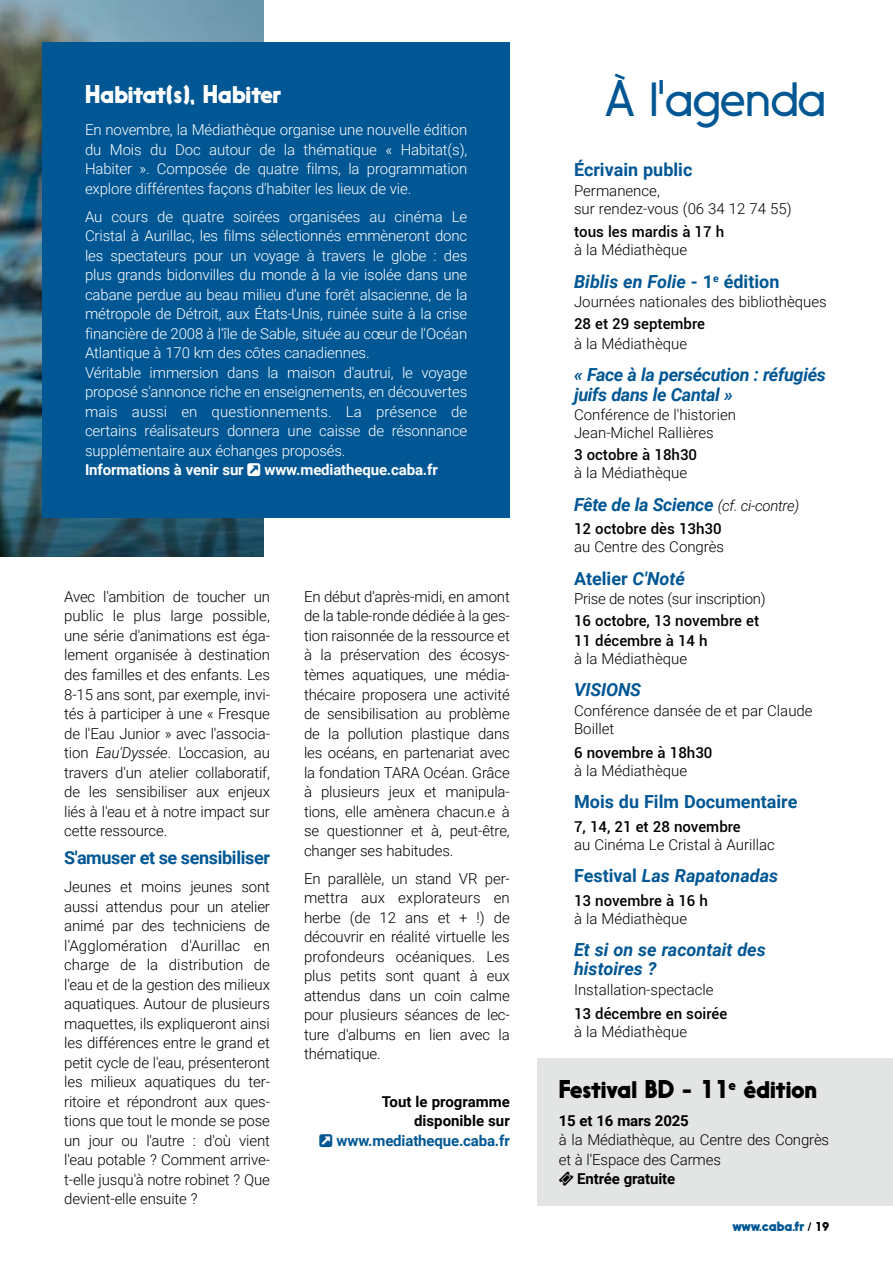
<style>
.page{position:relative;width:893px;height:1263px;background:#fff}
.page>*{position:absolute;margin:0;border:0;box-sizing:border-box;transform-origin:0 0}
.t1{font:300 48px "Nanami";letter-spacing:-.01em;color:#005794}
.t2{font:900 24px "Nanami";color:#000}
.t3{font:900 24px "Nanami";letter-spacing:-.005em;color:#fff}
.t4{font:italic 700 18px/19.5px "Roboto";letter-spacing:-.015em;color:#005794}
.t5{font:700 18px "Roboto";color:#005794}
.t6{font:700 18px "Roboto";letter-spacing:-.02em;color:#005794}
.t7{font:300 15px/19.5px "Roboto";color:#000;text-align:justify}
.t8{font:300 15px/19.5px "Roboto";letter-spacing:-.01em;color:#fff;text-align:justify}
.t9{font:500 15px/19.5px "Roboto";color:#000}
.t10{font:700 15px/19.5px "Roboto";letter-spacing:-.01em;color:#000;text-align:right}
.t11{font:700 15px "Roboto";letter-spacing:-.01em;color:#fff}
.t12{font:300 15px "Roboto";letter-spacing:-.02em;color:#000}
.t13{font:700 15px "Roboto";letter-spacing:-.01em;color:#005794}
.t14{font:900 13.5px "Nanami";letter-spacing:-.01em;color:#005794}
.s1{font-style:italic}
.s2{font-style:normal}
.s3{font-weight:300;font-size:15px;color:#000}
.s4{font-size:12px;color:#000}
</style>
<div class="page">
<img style="left:0;top:0;width:264px;height:557px">
<div style="left:43px;top:43px;width:467px;height:475px;background:#005794"></div>
<div style="left:537px;top:1058px;width:356px;height:147px;background:#e3e4e4"></div>
<h2 class="t3" style="left:85px;top:80px;width:198px">Habitat(s), Habiter</h2>
<p class="t8" style="left:85px;top:120px;width:384px">En novembre, la Médiathèque organise une nouvelle édition du Mois du Doc autour de la thématique « Habitat(s), Habiter ». Composée de quatre films, la programmation explore différentes façons d'habiter les lieux de vie.</p>
<p class="t8" style="left:85px;top:206px;width:384px;text-align:left">Au cours de quatre soirées organisées au cinéma Le Cristal à Aurillac, les films sélectionnés emmèneront donc les spectateurs pour un voyage à travers le globe : des plus grands bidonvilles du monde à la vie isolée dans une cabane perdue au beau milieu d'une forêt alsacienne, de la métropole de Détroit, aux États-Unis, ruinée suite à la crise financière de 2008 à l'île de Sable, située au cœur de l'Océan Atlantique à 170 km des côtes canadiennes.<br>Véritable immersion dans la maison d'autrui, le voyage proposé s'annonce riche en enseignements, en découvertes mais aussi en questionnements. La présence de certains réalisateurs donnera une caisse de résonnance supplémentaire aux échanges proposés.</p>
<p class="t11" style="left:85px;top:459px;width:160px">Informations à venir sur</p>
<p class="t11" style="left:265px;top:459px;width:175px">www.mediatheque.caba.fr</p>
<p class="t7" style="left:64px;top:586px;width:207px">Avec l'ambition de toucher un public le plus large possible, une série d'animations est éga&shy;lement organisée à destination des familles et des enfants. Les 8-15 ans sont, par exemple, invi&shy;tés à participer à une « Fresque de l'Eau Junior » avec l'associa&shy;tion <span class="s1">Eau'Dyssée</span>. L'occasion, au travers d'un atelier collaboratif, de les sensibiliser aux enjeux liés à l'eau et à notre impact sur cette ressource.</p>
<p class="t6" style="left:64px;top:845px;width:207px">S'amuser et se sensibiliser</p>
<p class="t7" style="left:64px;top:876px;width:207px">Jeunes et moins jeunes sont aussi attendus pour un atelier animé par des techniciens de l'Agglomération d'Aurillac en charge de la distribution de l'eau et de la gestion des milieux aquatiques. Autour de plusieurs maquettes, ils expliqueront ainsi les différences entre le grand et petit cycle de l'eau, présenteront les milieux aquatiques du ter&shy;ritoire et répondront aux ques&shy;tions que tout le monde se pose un jour ou l'autre : d'où vient l'eau potable ? Comment arrive&shy;t-elle jusqu'à notre robinet ? Que devient-elle ensuite ?</p>
<p class="t7" style="left:304px;top:586px;width:207px">En début d'après-midi, en amont de la table-ronde dédiée à la ges&shy;tion raisonnée de la ressource et à la préservation des écosys&shy;tèmes aquatiques, une média&shy;thécaire proposera une activité de sensibilisation au problème de la pollution plastique dans les océans, en partenariat avec la fondation TARA Océan. Grâce à plusieurs jeux et manipula&shy;tions, elle amènera chacun.e à se questionner et à, peut-être, changer ses habitudes.</p>
<p class="t7" style="left:304px;top:868px;width:207px">En parallèle, un stand VR per&shy;mettra aux explorateurs en herbe (de 12 ans et + !) de découvrir en réalité virtuelle les profondeurs océaniques. Les plus petits sont quant à eux attendus dans un coin calme pour plusieurs séances de lec&shy;ture d'albums en lien avec la thématique.</p>
<p class="t10" style="left:382px;top:1091px;width:130px">Tout le programme disponible sur</p>
<p class="t13" style="left:337px;top:1130px;width:175px">www.mediatheque.caba.fr</p>
<h1 class="t1" style="left:605px;top:70px;width:222px">À l'agenda</h1>
<p class="t5" style="left:574px;top:157px;width:120px">Écrivain public</p>
<p class="t7" style="left:574px;top:181px;width:219px;line-height:18px">Permanence,<br>sur rendez-vous (06 34 12 74 55)</p>
<p class="t9" style="left:574px;top:222px;width:152px">tous les mardis à 17 h</p>
<p class="t7" style="left:574px;top:240px;width:115px">à la Médiathèque</p>
<p class="t4" style="left:574px;top:271px;width:207px">Biblis en Folie <span class="s2">- 1</span><sup>e</sup> <span class="s2">édition</span></p>
<p class="t7" style="left:574px;top:292px;width:254px">Journées nationales des bibliothèques</p>
<p class="t9" style="left:574px;top:314px;width:133px">28 et 29 septembre</p>
<p class="t7" style="left:574px;top:333px;width:115px">à la Médiathèque</p>
<p class="t4" style="left:574px;top:364px;width:253px">« Face à la persécution : réfugiés juifs dans le Cantal »</p>
<p class="t7" style="left:574px;top:405px;width:163px;line-height:18px">Conférence de l'historien<br>Jean-Michel Rallières</p>
<p class="t9" style="left:574px;top:445px;width:124px">3 octobre à 18h30</p>
<p class="t7" style="left:574px;top:463px;width:115px">à la Médiathèque</p>
<p class="t4" style="left:574px;top:494px;width:227px">Fête de la Science <span class="s3">(cf. ci-contre)</span></p>
<p class="t9" style="left:574px;top:519px;width:149px">12 octobre dès 13h30</p>
<p class="t7" style="left:574px;top:537px;width:152px">au Centre des Congrès</p>
<p class="t5" style="left:574px;top:566px;width:112px">Atelier <span class="s1">C'Noté</span></p>
<p class="t12" style="left:574px;top:588px;width:193px">Prise de notes (sur inscription)</p>
<p class="t9" style="left:574px;top:611px;width:187px">16 octobre, 13 novembre et<br>11 décembre à 14 h</p>
<p class="t7" style="left:574px;top:648px;width:115px">à la Médiathèque</p>
<p class="t4" style="left:574px;top:679px;width:68px">VISIONS</p>
<p class="t7" style="left:574px;top:701px;width:240px;line-height:18px">Conférence dansée de et par Claude<br>Boillet</p>
<p class="t9" style="left:574px;top:742px;width:140px">6 novembre à 18h30</p>
<p class="t7" style="left:574px;top:760px;width:115px">à la Médiathèque</p>
<p class="t5" style="left:574px;top:789px;width:225px">Mois du Film Documentaire</p>
<p class="t9" style="left:574px;top:816px;width:168px">7, 14, 21 et 28 novembre</p>
<p class="t7" style="left:574px;top:834px;width:202px">au Cinéma Le Cristal à Aurillac</p>
<p class="t4" style="left:574px;top:865px;width:206px"><span class="s2">Festival</span> Las Rapatonadas</p>
<p class="t9" style="left:574px;top:890px;width:135px">13 novembre à 16 h</p>
<p class="t7" style="left:574px;top:908px;width:115px">à la Médiathèque</p>
<p class="t4" style="left:574px;top:939px;width:193px">Et si on se racontait des histoires ?</p>
<p class="t7" style="left:574px;top:979px;width:141px">Installation-spectacle</p>
<p class="t9" style="left:574px;top:1003px;width:155px">13 décembre en soirée</p>
<p class="t7" style="left:574px;top:1021px;width:115px">à la Médiathèque</p>
<h2 class="t2" style="left:559px;top:1074px;width:260px">Festival BD - 11<sup>e</sup> édition</h2>
<p class="t10" style="left:559px;top:1110px;width:132px">15 et 16 mars 2025</p>
<p class="t7" style="left:559px;top:1130px;width:272px">à la Médiathèque, au Centre des Congrès et à l'Espace des Carmes</p>
<p class="t10" style="left:577px;top:1169px;width:99px">Entrée gratuite</p>
<p class="t14" style="left:732px;top:1217px;width:98px">www.caba.fr <span class="s4">/ 19</span></p>
</div>
